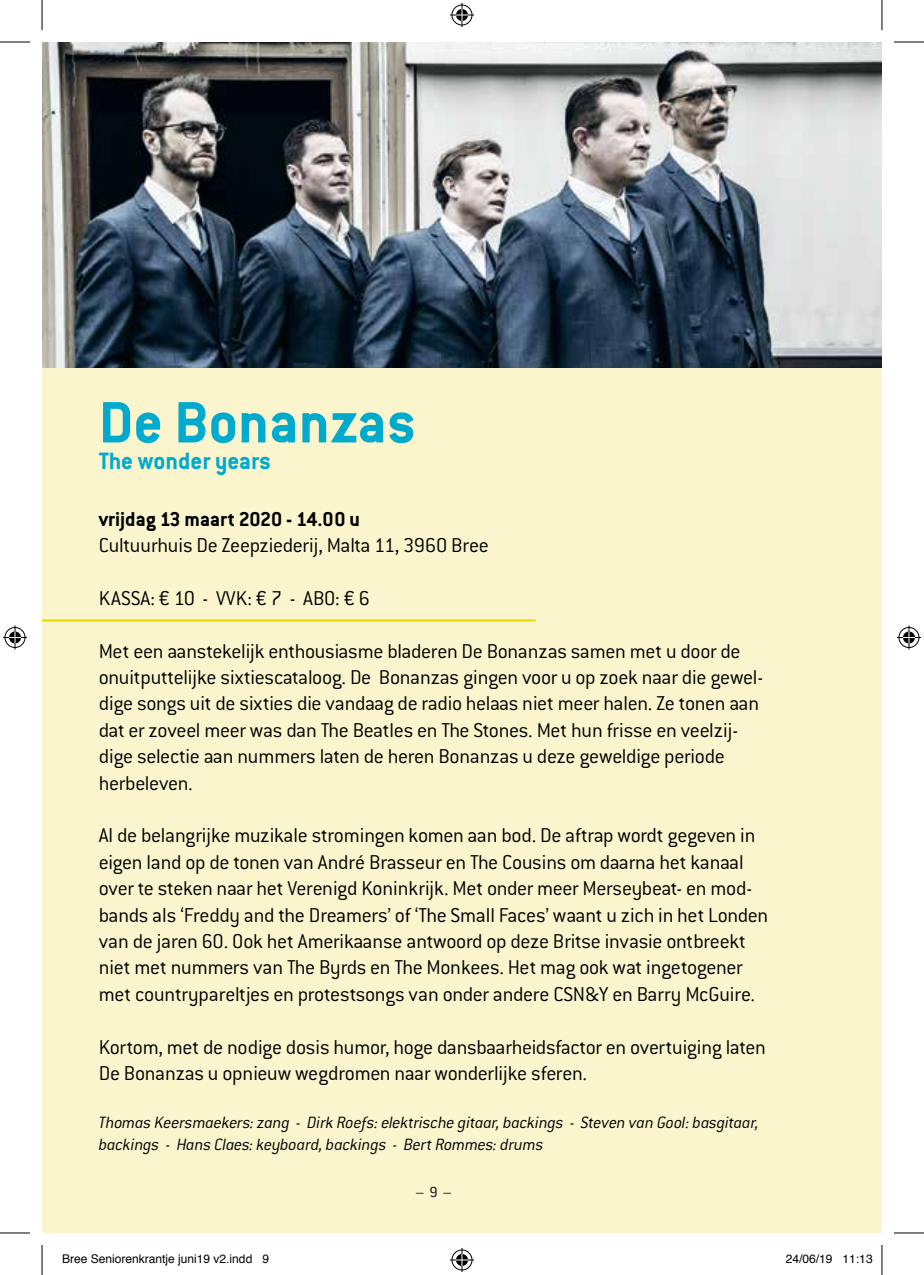
<style>
.page{position:relative;width:924px;height:1275px;background:#fff}
.page>*{position:absolute;margin:0;border:0;box-sizing:border-box;transform-origin:0 0}
.t1{font:700 64px "Conduit ITC";color:#00aacd}
.t2{font:700 26px "Conduit ITC";color:#00aacd}
.t3{font:300 22px/26.4px "Conduit ITC";letter-spacing:-.015em;color:#000}
.t4{font:700 22px "Conduit ITC";letter-spacing:-.005em;color:#000}
.t5{font:italic 300 18px/21.6px "Conduit ITC";letter-spacing:-.015em;color:#000}
.t6{font:300 16px "Conduit ITC";color:#000}
.t7{font:12px "Helvetica";color:#000}
</style>
<div class="page">
<div style="left:42px;top:42px;width:839px;height:1191px;background:#fbf5ce"></div>
<img style="left:42px;top:42px;width:839px;height:325px">
<hr style="left:42px;top:619px;width:493px;height:2px;background:#ecd700">
<hr style="left:0;top:42px;width:30px;height:1px;background:#000">
<hr style="left:893px;top:42px;width:30px;height:1px;background:#000">
<hr style="left:0;top:1232px;width:30px;height:1px;background:#000">
<hr style="left:893px;top:1232px;width:30px;height:1px;background:#000">
<hr style="left:42px;top:0;width:1px;height:30px;background:#000">
<hr style="left:42px;top:1245px;width:1px;height:30px;background:#000">
<hr style="left:881px;top:0;width:1px;height:30px;background:#000">
<hr style="left:881px;top:1245px;width:1px;height:30px;background:#000">
<svg style="left:450px;top:3px;width:24px;height:24px"></svg>
<svg style="left:450px;top:1248px;width:24px;height:24px"></svg>
<svg style="left:3px;top:625px;width:24px;height:24px"></svg>
<svg style="left:897px;top:625px;width:23px;height:24px"></svg>
<h1 class="t1" style="left:99px;top:385px;width:319px">De Bonanzas</h1>
<p class="t2" style="left:99px;top:445px;width:174px">The wonder years</p>
<p class="t4" style="left:99px;top:506px;width:262px">vrijdag 13 maart 2020 - 14.00 u</p>
<p class="t3" style="left:99px;top:532px;width:391px">Cultuurhuis De Zeepziederij, Malta 11, 3960 Bree</p>
<p class="t3" style="left:99px;top:585px;width:272px">KASSA: € 10 - VVK: € 7 - ABO: € 6</p>
<p class="t3" style="left:99px;top:637px;width:665px">Met een aanstekelijk enthousiasme bladeren De Bonanzas samen met u door de onuitputtelijke sixtiescataloog. De Bonanzas gingen voor u op zoek naar die gewel&shy;dige songs uit de sixties die vandaag de radio helaas niet meer halen. Ze tonen aan dat er zoveel meer was dan The Beatles en The Stones. Met hun frisse en veelzij&shy;dige selectie aan nummers laten de heren Bonanzas u deze geweldige periode herbeleven.</p>
<p class="t3" style="left:99px;top:822px;width:670px">Al de belangrijke muzikale stromingen komen aan bod. De aftrap wordt gegeven in eigen land op de tonen van André Brasseur en The Cousins om daarna het kanaal over te steken naar het Verenigd Koninkrijk. Met onder meer Merseybeat- en mod&shy;bands als ‘Freddy and the Dreamers’ of ‘The Small Faces’ waant u zich in het Londen van de jaren 60. Ook het Amerikaanse antwoord op deze Britse invasie ontbreekt niet met nummers van The Byrds en The Monkees. Het mag ook wat ingetogener met countrypareltjes en protestsongs van onder andere CSN&amp;Y en Barry McGuire.</p>
<p class="t3" style="left:99px;top:1033px;width:668px">Kortom, met de nodige dosis humor, hoge dansbaarheidsfactor en overtuiging laten<br>De Bonanzas u opnieuw wegdromen naar wonderlijke sferen.</p>
<p class="t5" style="left:99px;top:1111px;width:661px">Thomas Keersmaekers: zang - Dirk Roefs: elektrische gitaar, backings - Steven van Gool: basgitaar, backings - Hans Claes: keyboard, backings - Bert Rommes: drums</p>
<p class="t6" style="left:415px;top:1182px;width:37px">– 9 –</p>
<p class="t7" style="left:62px;top:1249px;width:208px">Bree Seniorenkrantje juni19 v2.indd 9</p>
<p class="t7" style="left:785px;top:1249px;width:88px">24/06/19 11:13</p>
</div>
